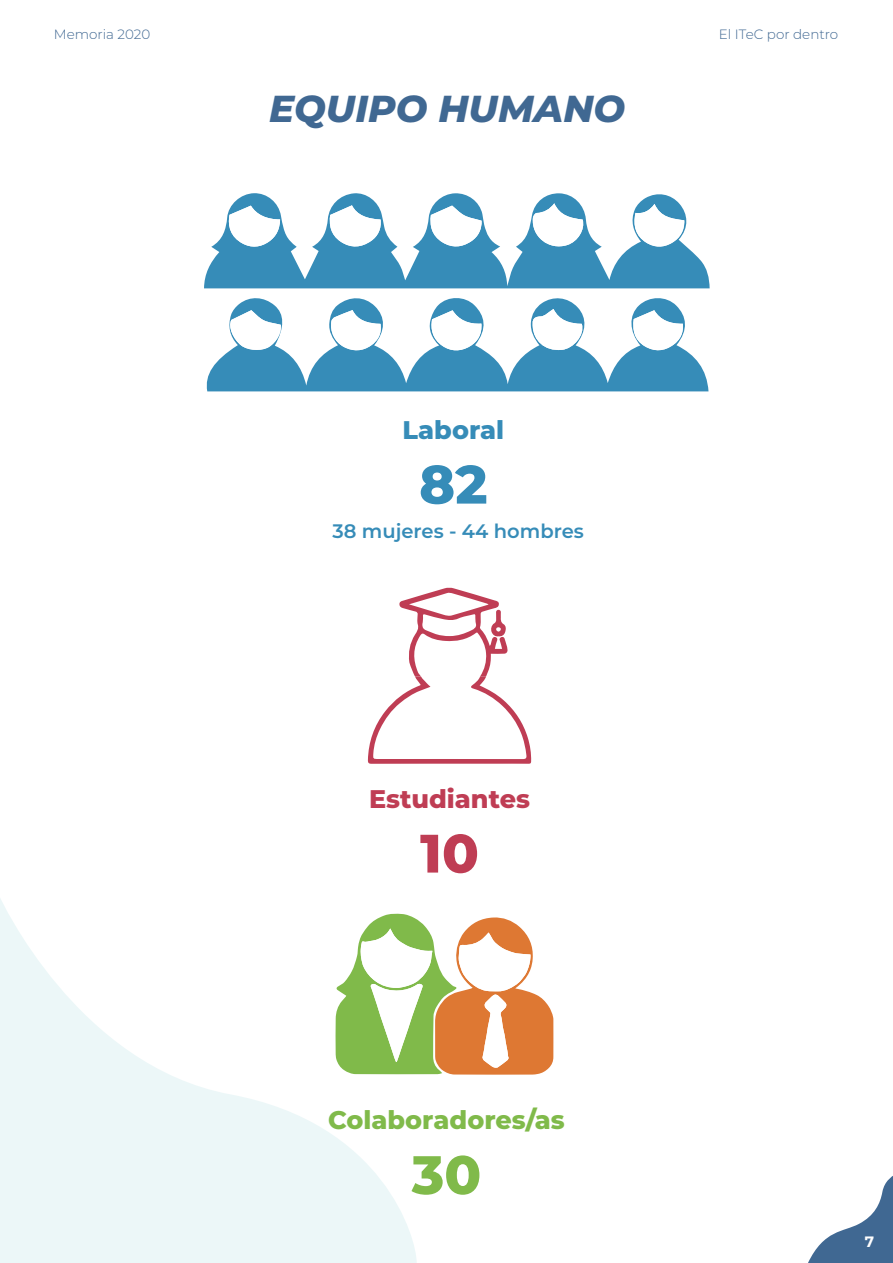
<style>
.page{position:relative;width:893px;height:1263px;background:#fff}
.page>*{position:absolute;margin:0;border:0;box-sizing:border-box;transform-origin:0 0}
.t1{font:800 54px "Montserrat";color:#368cb8}
.t2{font:800 54px "Montserrat";color:#bf3d54}
.t3{font:800 54px "Montserrat";color:#80ba4a}
.t4{font:italic 800 37.5px "Montserrat";color:#406892}
.t5{font:800 25.5px "Montserrat";color:#80ba4a}
.t6{font:800 25.5px "Montserrat";color:#bf3d54}
.t7{font:800 25.5px "Montserrat";color:#368cb8}
.t8{font:600 19.5px "Montserrat";color:#368cb8}
.t9{font:700 15px "Montserrat";color:#fff}
.t10{font:300 13.5px "Montserrat";color:#406892}
</style>
<div class="page">
<svg style="left:204px;top:288px;width:506px;height:104px"></svg>
<svg style="left:204px;top:193px;width:506px;height:95px;fill:#368cb8"></svg>
<svg style="left:204px;top:295px;width:504px;height:96px;fill:#3b8fb9"></svg>
<svg style="left:329px;top:205px;width:53px;height:44px"></svg>
<svg style="left:430px;top:206px;width:52px;height:42px"></svg>
<svg style="left:531px;top:203px;width:54px;height:48px"></svg>
<svg style="left:227px;top:206px;width:53px;height:42px"></svg>
<svg style="left:633px;top:204px;width:52px;height:44px"></svg>
<svg style="left:228px;top:310px;width:54px;height:41px"></svg>
<svg style="left:532px;top:309px;width:53px;height:43px"></svg>
<svg style="left:330px;top:310px;width:52px;height:42px"></svg>
<svg style="left:430px;top:310px;width:52px;height:42px"></svg>
<svg style="left:632px;top:310px;width:52px;height:42px"></svg>
<svg style="left:808px;top:1176px;width:85px;height:87px"></svg>
<svg style="left:0;top:898px;width:417px;height:365px;fill:#ecf7f8"></svg>
<svg style="left:367px;top:587px;width:165px;height:177px"></svg>
<svg style="left:334px;top:913px;width:220px;height:167px"></svg>
<p class="t10" style="left:54px;top:25px;width:98px">Memoria 2020</p>
<p class="t10" style="left:719px;top:25px;width:121px">El ITeC por dentro</p>
<h2 class="t4" style="left:269px;top:81px;width:358px">EQUIPO HUMANO</h2>
<h3 class="t7" style="left:402px;top:411px;width:103px">Laboral</h3>
<h1 class="t1" style="left:419px;top:445px;width:70px">82</h1>
<h3 class="t8" style="left:332px;top:517px;width:253px">38 mujeres - 44 hombres</h3>
<h3 class="t6" style="left:369px;top:780px;width:162px">Estudiantes</h3>
<h1 class="t2" style="left:420px;top:814px;width:60px">10</h1>
<h3 class="t5" style="left:328px;top:1101px;width:238px">Colaboradores/as</h3>
<h1 class="t3" style="left:412px;top:1135px;width:71px">30</h1>
<p class="t9" style="left:865px;top:1230px;width:11px">7</p>
</div>
